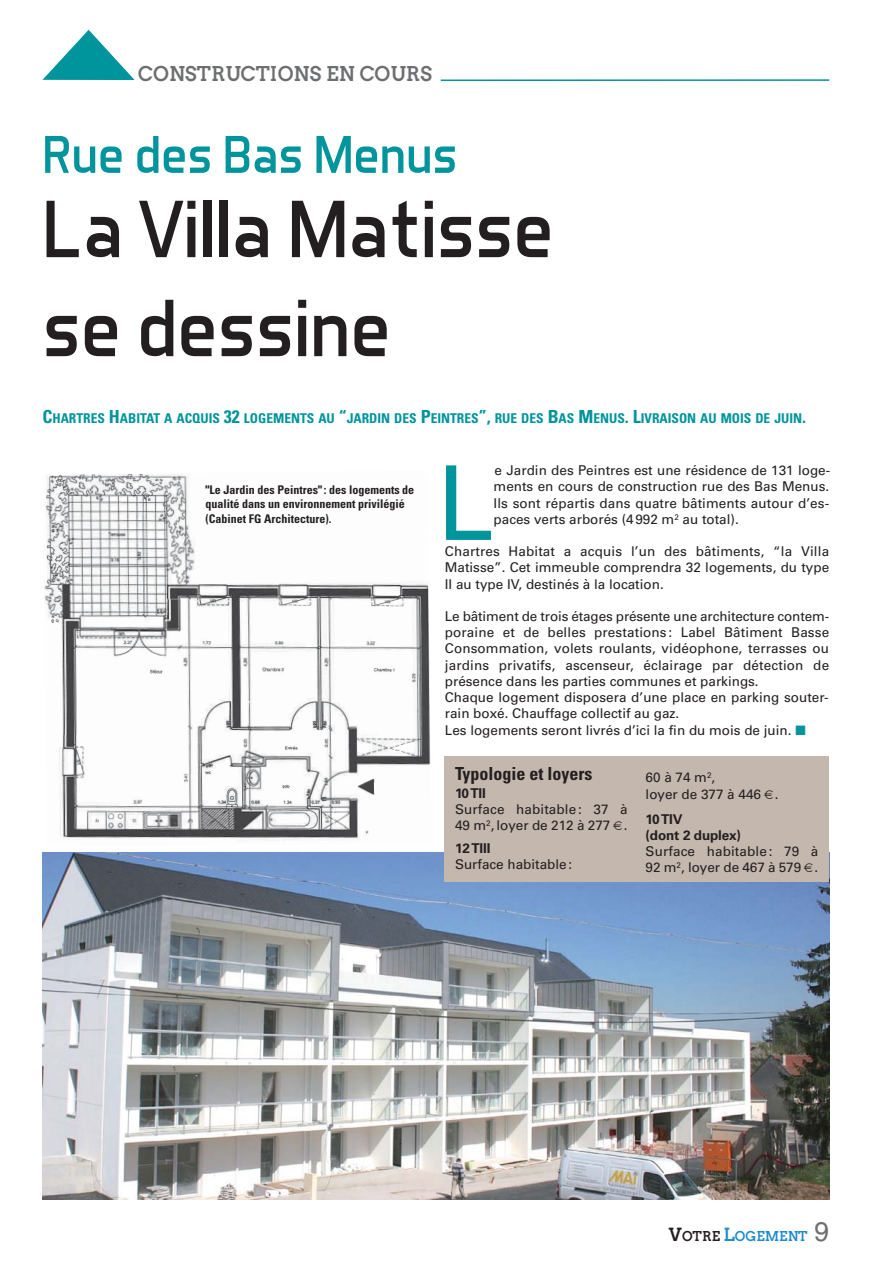
<style>
.page{position:relative;width:893px;height:1263px;background:#fff}
.page>*{position:absolute;margin:0;border:0;box-sizing:border-box;transform-origin:0 0}
.t1{font:103.2px "Univers";color:#00949d}
.t2{font:82.5px/99px "Aero Matics";color:#231f20}
.t3{font:54px "Aero Matics";color:#00949d}
.t4{font:700 20.25px "Twentytwelve Slab";color:#6d6e70}
.t5{font:700 condensed 18px "Univers";color:#231f20}
.t6{font:13.5px/16.2px "Univers";color:#231f20}
.t7{font:700 condensed 13.5px "Univers";color:#00949d}
.t8{font:700 13.5px/16.2px "Univers";letter-spacing:-.01em;color:#231f20}
.t9{font:700 13.5px "Twentytwelve Slab";color:#1d8bcb}
.t10{font:700 condensed 12px/14.4px "Univers";color:#231f20}
.s1{font-size:18px}
.s2{color:#00949d}
.s3{font-size:18px;color:#231f20}
.s4{color:#231f20}
.s5{font-family:"Helvetica";font-weight:400;font-size:27px;color:#6d6e70}
</style>
<div class="page">
<img style="left:43px;top:852px;width:786px;height:347px">
<img style="left:44px;top:475px;width:28px;height:364px">
<img style="left:72px;top:474px;width:358px;height:367px">
<div style="left:445px;top:756px;width:384px;height:126px;background:#c4b7ae"></div>
<hr style="left:441px;top:79px;width:388px;height:2px;background:#00949d">
<svg style="left:43px;top:30px;width:92px;height:50px"></svg>
<h3 class="t4" style="left:138px;top:62px;width:295px">CONSTRUCTIONS EN COURS</h3>
<h3 class="t3" style="left:43px;top:136px;width:416px">Rue des Bas Menus</h3>
<h2 class="t2" style="left:43px;top:187px;width:513px">La Villa Matisse se dessine</h2>
<p class="t7" style="left:43px;top:413px;width:765px"><span class="s1">C</span>HARTRES <span class="s1">H</span>ABITAT A ACQUIS <span class="s1">32</span> LOGEMENTS AU <span class="s1">“</span>JARDIN DES <span class="s1">P</span>EINTRES<span class="s1">”,</span> RUE DES <span class="s1">B</span>AS <span class="s1">M</span>ENUS<span class="s1">. L</span>IVRAISON AU MOIS DE JUIN<span class="s1">.</span></p>
<p class="t10" style="left:206px;top:483px;width:210px">"Le Jardin des Peintres" : des logements de qualité dans un environnement privilégié (Cabinet FG Architecture).</p>
<h1 class="t1" style="left:436px;top:465px;width:59px">L</h1>
<p class="t6" style="left:494px;top:463px;width:338px;text-align:justify">e Jardin des Peintres est une résidence de 131 loge&shy;ments en cours de construction rue des Bas Menus.<br>Ils sont répartis dans quatre bâtiments autour d’es&shy;paces verts arborés (4992 m<sup>2</sup> au total).</p>
<p class="t6" style="left:445px;top:544px;width:386px;text-align:justify">Chartres Habitat a acquis l’un des bâtiments, “la Villa Matisse”. Cet immeuble comprendra 32 logements, du type II au type IV, destinés à la location.</p>
<p class="t6" style="left:445px;top:609px;width:386px">Le bâtiment de trois étages présente une architecture contem&shy;poraine et de belles prestations: Label Bâtiment Basse Consommation, volets roulants, vidéophone, terrasses ou jardins privatifs, ascenseur, éclairage par détection de présence dans les parties communes et parkings.<br>Chaque logement disposera d’une place en parking souter&shy;rain boxé. Chauffage collectif au gaz.<br>Les logements seront livrés d’ici la fin du mois de juin. <span class="s2">■</span></p>
<h3 class="t5" style="left:455px;top:767px;width:139px">Typologie et loyers</h3>
<p class="t8" style="left:455px;top:786px;width:32px">10 TII</p>
<p class="t6" style="left:455px;top:802px;width:174px">Surface habitable: 37 à<br>49 m<sup>2</sup>, loyer de 212 à 277 .</p>
<p class="t8" style="left:455px;top:841px;width:37px">12TIII</p>
<p class="t6" style="left:455px;top:857px;width:119px">Surface habitable:</p>
<p class="t6" style="left:646px;top:771px;width:134px">60 à 74 m<sup>2</sup>,<br>loyer de 377 à 446 .</p>
<p class="t8" style="left:646px;top:812px;width:97px">10TIV<br>(dont 2 duplex)</p>
<p class="t6" style="left:646px;top:844px;width:174px">Surface habitable: 79 à<br>92 m<sup>2</sup>, loyer de 467 à 579 .</p>
<p class="t9" style="left:669px;top:1228px;width:162px"><span class="s3">V</span><span class="s4">OTRE</span> <span class="s1">L</span>OGEMENT <span class="s5">9</span></p>
</div>
